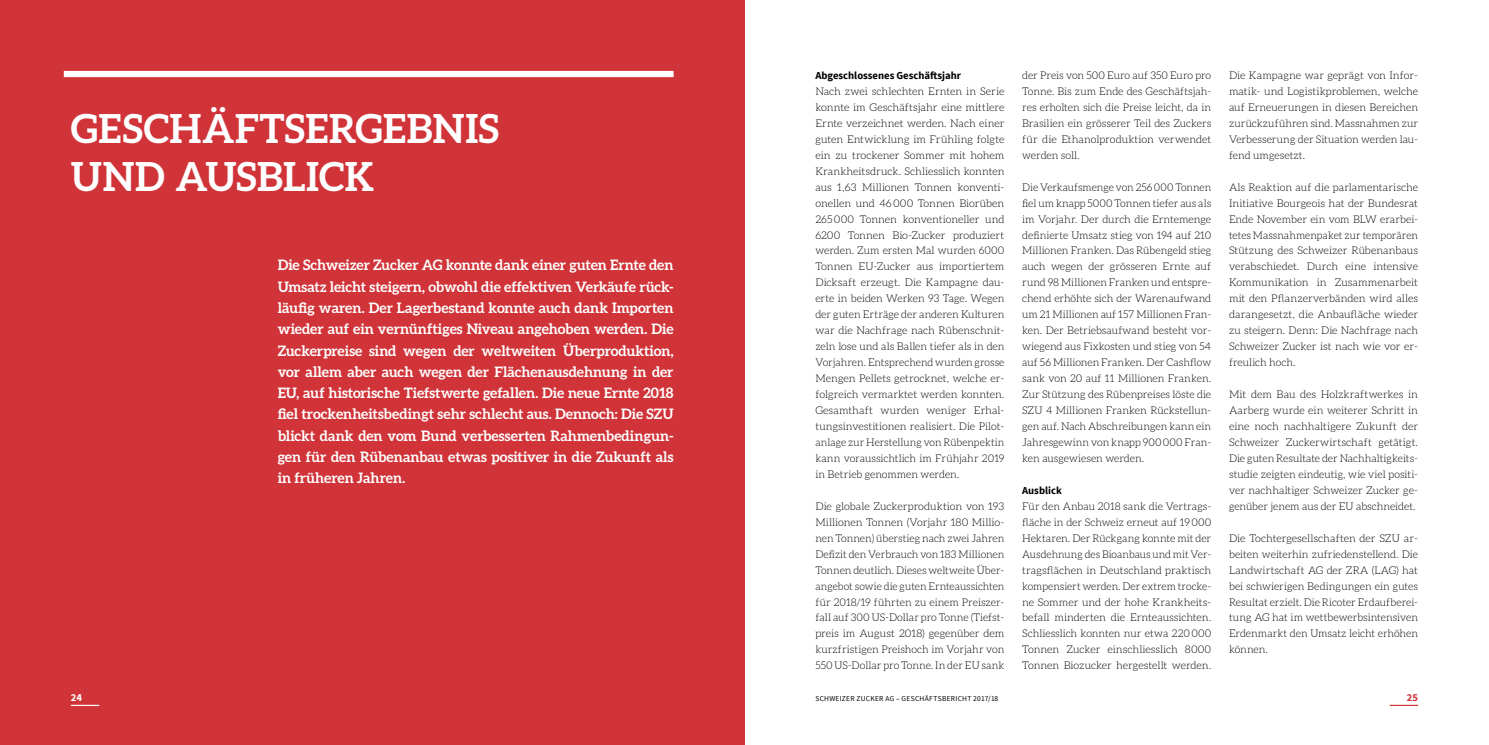
<style>
.page{position:relative;width:1489px;height:745px;background:#fff}
.page>*{position:absolute;margin:0;border:0;box-sizing:border-box;transform-origin:0 0}
.t1{font:700 40px/47.9px "Aleo";letter-spacing:.01em;color:#fff}
.t2{font:700 14.38px/21.2px "Aleo";color:#fff;text-align:justify}
.t3{font:300 10.62px/16px "Aleo";letter-spacing:-.005em;color:#000;text-align:justify}
.t4{font:700 10.62px "Source Sans Pro";color:#000}
.t5{font:700 10.62px "Source Sans Pro";color:#fff}
.t6{font:700 10.62px "Source Sans Pro";color:#d03439}
.t7{font:7.5px "Source Sans Pro";letter-spacing:.04em;color:#000}
</style>
<div class="page">
<div style="left:0;top:0;width:744px;height:744px;background:#d03439"></div>
<div style="left:64px;top:71px;width:609px;height:6px;background:#fff"></div>
<svg style="left:71px;top:704px;width:28px;height:1px"></svg>
<svg style="left:1389px;top:704px;width:28px;height:1px"></svg>
<h1 class="t1" style="left:71px;top:104px;width:430px">GESCHÄFTSERGEBNIS<br>UND AUSBLICK</h1>
<p class="t2" style="left:278px;top:254px;width:397px">Die Schweizer Zucker AG konnte dank einer guten Ernte den Umsatz leicht steigern, obwohl die effektiven Verkäufe rück&shy;läufig waren. Der Lagerbestand konnte auch dank Importen wieder auf ein vernünftiges Niveau angehoben werden. Die Zuckerpreise sind wegen der weltweiten Überproduktion, vor allem aber auch wegen der Flächenausdehnung in der EU, auf historische Tiefstwerte gefallen. Die neue Ernte 2018 fiel trockenheitsbedingt sehr schlecht aus. Dennoch: Die SZU blickt dank den vom Bund verbesserten Rahmenbedingun&shy;gen für den Rübenanbau etwas positiver in die Zukunft als in früheren Jahren.</p>
<p class="t4" style="left:815px;top:68px;width:147px">Abgeschlossenes Geschäftsjahr</p>
<p class="t3" style="left:815px;top:83px;width:190px">Nach zwei schlechten Ernten in Serie konnte im Geschäftsjahr eine mittlere Ernte verzeichnet werden. Nach einer guten Entwicklung im Frühling folgte ein zu trockener Sommer mit hohem Krankheitsdruck. Schliesslich konnten aus 1,63 Millionen Tonnen konventi&shy;onellen und 46000 Tonnen Biorüben 265000 Tonnen konventioneller und 6200 Tonnen Bio-Zucker produziert werden. Zum ersten Mal wurden 6000<br>Tonnen EU-Zucker aus importiertem Dicksaft erzeugt. Die Kampagne dau&shy;erte in beiden Werken 93 Tage. Wegen der guten Erträge der anderen Kulturen war die Nachfrage nach Rübenschnit&shy;zeln lose und als Ballen tiefer als in den Vorjahren. Entsprechend wurden grosse Mengen Pellets getrocknet, welche er&shy;folgreich vermarktet werden konnten.<br>Gesamthaft wurden weniger Erhal&shy;tungsinvestitionen realisiert. Die Pilot&shy;anlage zur Herstellung von Rübenpektin kann voraussichtlich im Frühjahr 2019 in Betrieb genommen werden.</p>
<p class="t3" style="left:815px;top:497px;width:190px">Die globale Zuckerproduktion von 193<br>Millionen Tonnen (Vorjahr 180 Millio&shy;nen Tonnen) überstieg nach zwei Jahren Defizit den Verbrauch von 183 Millionen Tonnen deutlich. Dieses weltweite Über&shy;angebot sowie die guten Ernteaussichten für 2018/19 führten zu einem Preiszer&shy;fall auf 300 US-Dollar pro Tonne (Tiefst&shy;preis im August 2018) gegenüber dem kurzfristigen Preishoch im Vorjahr von 550 US-Dollar pro Tonne. In der EU sank</p>
<p class="t3" style="left:1022px;top:67px;width:190px">der Preis von 500 Euro auf 350 Euro pro Tonne. Bis zum Ende des Geschäftsjah&shy;res erholten sich die Preise leicht, da in Brasilien ein grösserer Teil des Zuckers für die Ethanolproduktion verwendet werden soll.</p>
<p class="t3" style="left:1022px;top:179px;width:190px">Die Verkaufsmenge von 256000 Tonnen fiel um knapp 5000 Tonnen tiefer aus als im Vorjahr. Der durch die Erntemenge definierte Umsatz stieg von 194 auf 210<br>Millionen Franken. Das Rübengeld stieg auch wegen der grösseren Ernte auf rund 98 Millionen Franken und entspre&shy;chend erhöhte sich der Warenaufwand um 21 Millionen auf 157 Millionen Fran&shy;ken. Der Betriebsaufwand besteht vor&shy;wiegend aus Fixkosten und stieg von 54 auf 56 Millionen Franken. Der Cashflow sank von 20 auf 11 Millionen Franken.<br>Zur Stützung des Rübenpreises löste die SZU 4 Millionen Franken Rückstellun&shy;gen auf. Nach Abschreibungen kann ein Jahresgewinn von knapp 900000 Fran&shy;ken ausgewiesen werden.</p>
<p class="t4" style="left:1022px;top:483px;width:41px">Ausblick</p>
<p class="t3" style="left:1022px;top:497px;width:190px">Für den Anbau 2018 sank die Vertrags&shy;fläche in der Schweiz erneut auf 19000<br>Hektaren. Der Rückgang konnte mit der Ausdehnung des Bioanbaus und mit Ver&shy;tragsflächen in Deutschland praktisch kompensiert werden. Der extrem trocke&shy;ne Sommer und der hohe Krankheits&shy;befall minderten die Ernteaussichten.<br>Schliesslich konnten nur etwa 220000<br>Tonnen Zucker einschliesslich 8000<br>Tonnen Biozucker hergestellt werden.</p>
<p class="t3" style="left:1228px;top:67px;width:190px">Die Kampagne war geprägt von Infor&shy;matik- und Logistikproblemen, welche auf Erneuerungen in diesen Bereichen zurückzuführen sind. Massnahmen zur Verbesserung der Situation werden lau&shy;fend umgesetzt.</p>
<p class="t3" style="left:1228px;top:179px;width:190px">Als Reaktion auf die parlamentarische Initiative Bourgeois hat der Bundesrat Ende November ein vom BLW erarbei&shy;tetes Massnahmenpaket zur temporären Stützung des Schweizer Rübenanbaus verabschiedet. Durch eine intensive Kommunikation in Zusammenarbeit mit den Pflanzerverbänden wird alles darangesetzt, die Anbaufläche wieder zu steigern. Denn: Die Nachfrage nach Schweizer Zucker ist nach wie vor er&shy;freulich hoch.</p>
<p class="t3" style="left:1228px;top:386px;width:190px">Mit dem Bau des Holzkraftwerkes in Aarberg wurde ein weiterer Schritt in eine noch nachhaltigere Zukunft der Schweizer Zuckerwirtschaft getätigt.<br>Die guten Resultate der Nachhaltigkeits&shy;studie zeigten eindeutig, wie viel positi&shy;ver nachhaltiger Schweizer Zucker ge&shy;genüber jenem aus der EU abschneidet.</p>
<p class="t3" style="left:1228px;top:529px;width:190px">Die Tochtergesellschaften der SZU ar&shy;beiten weiterhin zufriedenstellend. Die Landwirtschaft AG der ZRA (LAG) hat bei schwierigen Bedingungen ein gutes Resultat erzielt. Die Ricoter Erdaufberei&shy;tung AG hat im wettbewerbsintensiven Erdenmarkt den Umsatz leicht erhöhen können.</p>
<p class="t5" style="left:71px;top:690px;width:13px">24</p>
<p class="t6" style="left:1406px;top:690px;width:13px">25</p>
<p class="t7" style="left:815px;top:693px;width:184px">SCHWEIZER ZUCKER AG – GESCHÄFTSBERICHT 2017/18</p>
</div>
